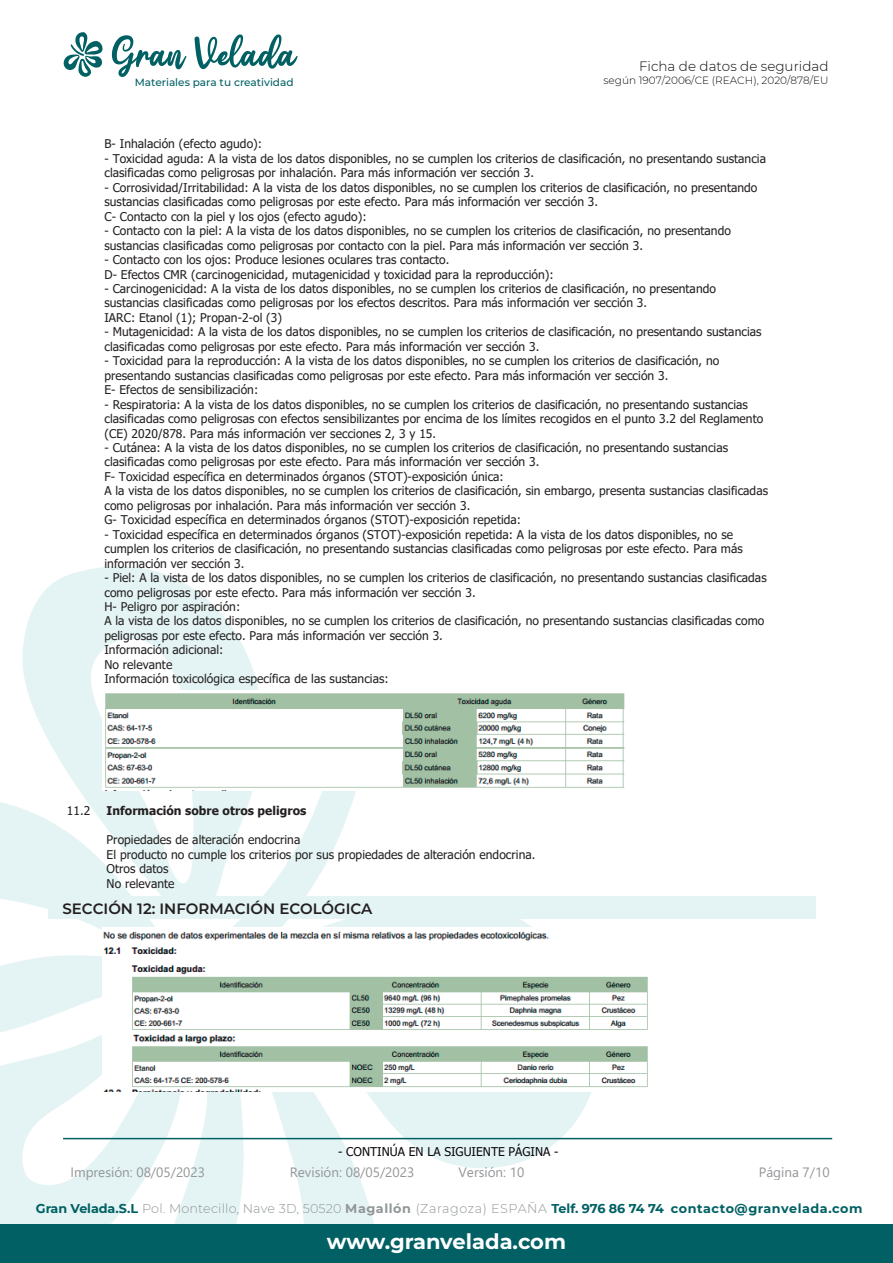
<style>
.page{position:relative;width:893px;height:1263px;background:#fff}
.page>*{position:absolute;margin:0;border:0;box-sizing:border-box;transform-origin:0 0}
.t1{font:700 21px "Montserrat";color:#fff}
.t2{font:600 15px "Montserrat";color:#231f20}
.t3{font:13.5px "Segoe UI";color:#939598}
.t4{font:300 13.5px "Montserrat";color:#0c090d}
.t5{font:700 12.75px "Montserrat";letter-spacing:.035em;color:#006063}
.t6{font:12.15px "Tahoma";color:#0c090d}
.t7{font:12px/14.4px "Tahoma";letter-spacing:.005em;color:#231f20}
.t8{font:700 12px "Tahoma";letter-spacing:.005em;color:#231f20}
.t9{font:300 10.5px "Montserrat";color:#0c090d}
.t10{font:500 10.5px "Montserrat";color:#006063}
.s1{font-weight:300;color:#919698}
.s2{color:#919698}
</style>
<div class="page">
<svg style="left:0;top:802px;width:102px;height:199px"></svg>
<svg style="left:366px;top:896px;width:262px;height:272px;fill:#e4f4f4"></svg>
<svg style="left:20px;top:566px;width:239px;height:383px;fill:#e4f4f4"></svg>
<svg style="left:0;top:1001px;width:155px;height:223px;fill:#e4f4f4"></svg>
<svg style="left:155px;top:1092px;width:232px;height:132px;fill:#e8f5f5"></svg>
<svg style="left:184px;top:790px;width:182px;height:137px"></svg>
<svg style="left:112px;top:35px;width:74px;height:42px"></svg>
<svg style="left:195px;top:34px;width:103px;height:35px"></svg>
<svg style="left:63px;top:32px;width:40px;height:45px"></svg>
<div style="left:0;top:1224px;width:893px;height:39px;background:#006063"></div>
<div style="left:48px;top:897px;width:767px;height:22px;background:#e4f4f4"></div>
<hr style="left:63px;top:1138px;width:769px;height:1px;background:#006063">
<img style="left:102px;top:690px;width:523px;height:100px">
<img style="left:102px;top:927px;width:546px;height:165px">
<p class="t10" style="left:135px;top:75px;width:160px">Materiales para tu creatividad</p>
<p class="t4" style="left:639px;top:58px;width:191px">Ficha de datos de seguridad</p>
<p class="t9" style="left:604px;top:73px;width:226px">según 1907/2006/CE (REACH), 2020/878/EU</p>
<p class="t7" style="left:104px;top:138px;width:159px">B- Inhalación (efecto agudo):</p>
<p class="t7" style="left:104px;top:152px;width:663px">- Toxicidad aguda: A la vista de los datos disponibles, no se cumplen los criterios de clasificación, no presentando sustancia clasificadas como peligrosas por inhalación. Para más información ver sección 3.</p>
<p class="t7" style="left:104px;top:181px;width:654px">- Corrosividad/Irritabilidad: A la vista de los datos disponibles, no se cumplen los criterios de clasificación, no presentando sustancias clasificadas como peligrosas por este efecto. Para más información ver sección 3.<br>C- Contacto con la piel y los ojos (efecto agudo):</p>
<p class="t7" style="left:104px;top:224px;width:628px">- Contacto con la piel: A la vista de los datos disponibles, no se cumplen los criterios de clasificación, no presentando sustancias clasificadas como peligrosas por contacto con la piel. Para más información ver sección 3.</p>
<p class="t7" style="left:104px;top:253px;width:451px">- Contacto con los ojos: Produce lesiones oculares tras contacto.<br>D- Efectos CMR (carcinogenicidad, mutagenicidad y toxicidad para la reproducción):</p>
<p class="t7" style="left:104px;top:282px;width:613px">- Carcinogenicidad: A la vista de los datos disponibles, no se cumplen los criterios de clasificación, no presentando sustancias clasificadas como peligrosas por los efectos descritos. Para más información ver sección 3.<br>IARC: Etanol (1); Propan-2-ol (3)</p>
<p class="t7" style="left:104px;top:325px;width:659px">- Mutagenicidad: A la vista de los datos disponibles, no se cumplen los criterios de clasificación, no presentando sustancias clasificadas como peligrosas por este efecto. Para más información ver sección 3.</p>
<p class="t7" style="left:104px;top:354px;width:616px">- Toxicidad para la reproducción: A la vista de los datos disponibles, no se cumplen los criterios de clasificación, no presentando sustancias clasificadas como peligrosas por este efecto. Para más información ver sección 3.<br>E- Efectos de sensibilización:</p>
<p class="t7" style="left:104px;top:398px;width:660px">- Respiratoria: A la vista de los datos disponibles, no se cumplen los criterios de clasificación, no presentando sustancias clasificadas como peligrosas con efectos sensibilizantes por encima de los límites recogidos en el punto 3.2 del Reglamento (CE) 2020/878. Para más información ver secciones 2, 3 y 15.</p>
<p class="t7" style="left:104px;top:441px;width:665px">- Cutánea: A la vista de los datos disponibles, no se cumplen los criterios de clasificación, no presentando sustancias clasificadas como peligrosas por este efecto. Para más información ver sección 3.<br>F- Toxicidad específica en determinados órganos (STOT)-exposición única:<br>A la vista de los datos disponibles, no se cumplen los criterios de clasificación, sin embargo, presenta sustancias clasificadas como peligrosas por inhalación. Para más información ver sección 3.<br>G- Toxicidad específica en determinados órganos (STOT)-exposición repetida:</p>
<p class="t7" style="left:104px;top:528px;width:640px">- Toxicidad específica en determinados órganos (STOT)-exposición repetida: A la vista de los datos disponibles, no se cumplen los criterios de clasificación, no presentando sustancias clasificadas como peligrosas por este efecto. Para más información ver sección 3.</p>
<p class="t7" style="left:104px;top:571px;width:664px">- Piel: A la vista de los datos disponibles, no se cumplen los criterios de clasificación, no presentando sustancias clasificadas como peligrosas por este efecto. Para más información ver sección 3.<br>H- Peligro por aspiración:<br>A la vista de los datos disponibles, no se cumplen los criterios de clasificación, no presentando sustancias clasificadas como peligrosas por este efecto. Para más información ver sección 3.<br>Información adicional:<br>No relevante<br>Información toxicológica específica de las sustancias:</p>
<p class="t7" style="left:67px;top:804px;width:25px">11.2</p>
<p class="t8" style="left:107px;top:802px;width:201px">Información sobre otros peligros</p>
<p class="t7" style="left:107px;top:833px;width:430px">Propiedades de alteración endocrina<br>El producto no cumple los criterios por sus propiedades de alteración endocrina.<br>Otros datos<br>No relevante</p>
<p class="t2" style="left:63px;top:898px;width:311px">SECCIÓN 12: INFORMACIÓN ECOLÓGICA</p>
<p class="t6" style="left:338px;top:1143px;width:222px">- CONTINÚA EN LA SIGUIENTE PÁGINA -</p>
<p class="t3" style="left:71px;top:1160px;width:136px">Impresión: 08/05/2023</p>
<p class="t3" style="left:290px;top:1160px;width:126px">Revisión: 08/05/2023</p>
<p class="t3" style="left:459px;top:1160px;width:67px">Versión: 10</p>
<p class="t3" style="left:759px;top:1160px;width:72px">Página 7/10</p>
<p class="t5" style="left:36px;top:1200px;width:828px">Gran Velada.S.L <span class="s1">Pol. Montecillo, Nave 3D, 50520</span> <span class="s2">Magallón</span> <span class="s1">(Zaragoza) ESPAÑA</span> Telf. 976 86 74 74 contacto@granvelada.com</p>
<h1 class="t1" style="left:327px;top:1226px;width:241px">www.granvelada.com</h1>
</div>
